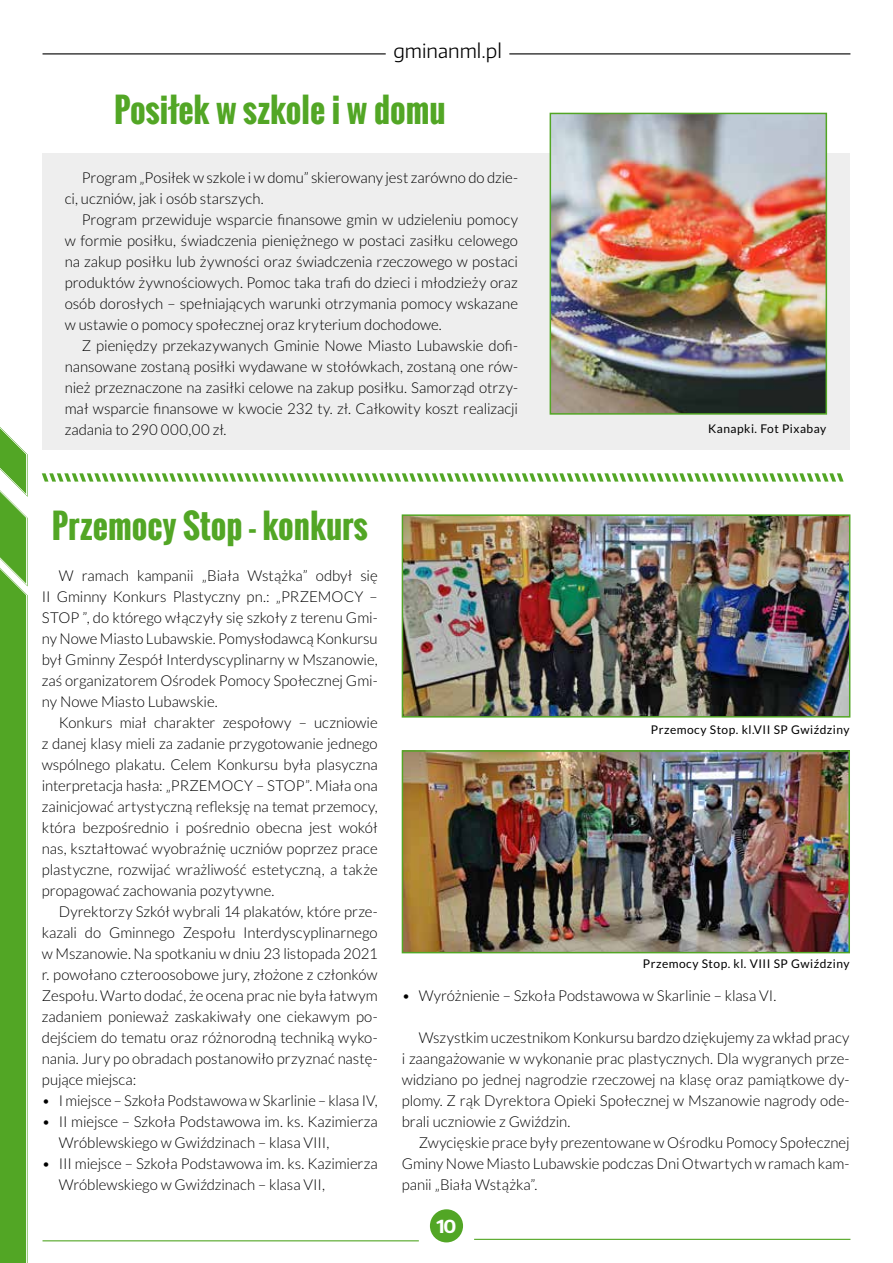
<style>
.page{position:relative;width:893px;height:1263px;background:#fff}
.page>*{position:absolute;margin:0;border:0;box-sizing:border-box;transform-origin:0 0}
.t1{font:700 33px "Oswald";color:#52a625}
.t2{font:300 19.5px "Encode Sans";color:#000}
.t3{font:700 18px "Encode Sans";color:#fff}
.t4{font:300 15px/21px "Lato";letter-spacing:-.005em;color:#000;text-align:justify}
.t5{font:12px "Lato";letter-spacing:.04em;color:#000}
</style>
<div class="page">
<hr style="left:43px;top:53px;width:343px;height:1px;background:#000">
<hr style="left:509px;top:53px;width:341px;height:1px;background:#000">
<svg style="left:0;top:427px;width:28px;height:836px;background:#63ae3b"></svg>
<div style="left:42px;top:154px;width:808px;height:296px;background:#eee"></div>
<svg style="left:42px;top:473px;width:802px;height:9px"></svg>
<img style="left:553px;top:116px;width:271px;height:296px">
<div style="left:550px;top:113px;width:277px;height:302px;border:2px solid #52a625"></div>
<img style="left:405px;top:753px;width:442px;height:197px">
<div style="left:402px;top:750px;width:448px;height:203px;border:2px solid #52a625"></div>
<img style="left:405px;top:517px;width:442px;height:197px">
<div style="left:402px;top:514px;width:448px;height:203px;border:2px solid #52a625"></div>
<div style="left:430px;top:1209px;width:33px;height:33px;background:#52a625;border-radius:50%"></div>
<hr style="left:43px;top:1240px;width:376px;height:1px;background:#52a625">
<hr style="left:474px;top:1239px;width:376px;height:1px;background:#52a625">
<h2 class="t2" style="left:393px;top:38px;width:110px">gminanml.pl</h2>
<h1 class="t1" style="left:114px;top:86px;width:333px">Posiłek w szkole i w domu</h1>
<p class="t4" style="left:65px;top:167px;width:455px;text-indent:17px">Program „Posiłek w szkole i w domu” skierowany jest zarówno do dzie&shy;ci, uczniów, jak i osób starszych.</p>
<p class="t4" style="left:65px;top:209px;width:455px;text-indent:17px">Program przewiduje wsparcie finansowe gmin w udzieleniu pomocy w formie posiłku, świadczenia pieniężnego w postaci zasiłku celowego na zakup posiłku lub żywności oraz świadczenia rzeczowego w postaci produktów żywnościowych. Pomoc taka trafi do dzieci i młodzieży oraz osób dorosłych – spełniających warunki otrzymania pomocy wskazane w ustawie o pomocy społecznej oraz kryterium dochodowe.</p>
<p class="t4" style="left:65px;top:335px;width:455px;text-indent:17px">Z pieniędzy przekazywanych Gminie Nowe Miasto Lubawskie dofi&shy;nansowane zostaną posiłki wydawane w stołówkach, zostaną one rów&shy;nież przeznaczone na zasiłki celowe na zakup posiłku. Samorząd otrzy&shy;mał wsparcie finansowe w kwocie 232 ty. zł. Całkowity koszt realizacji zadania to 290 000,00 zł.</p>
<h1 class="t1" style="left:52px;top:501px;width:317px">Przemocy Stop - konkurs</h1>
<p class="t5" style="left:708px;top:422px;width:120px">Kanapki. Fot Pixabay</p>
<p class="t4" style="left:42px;top:565px;width:337px;text-indent:17px">W ramach kampanii „Biała Wstążka” odbył się II Gminny Konkurs Plastyczny pn.: „PRZEMOCY – STOP ”, do którego włączyły się szkoły z terenu Gmi&shy;ny Nowe Miasto Lubawskie. Pomysłodawcą Konkursu był Gminny Zespół Interdyscyplinarny w Mszanowie, zaś organizatorem Ośrodek Pomocy Społecznej Gmi&shy;ny Nowe Miasto Lubawskie.</p>
<p class="t4" style="left:42px;top:712px;width:337px;text-indent:17px">Konkurs miał charakter zespołowy – uczniowie z danej klasy mieli za zadanie przygotowanie jednego wspólnego plakatu. Celem Konkursu była plasyczna interpretacja hasła: „PRZEMOCY – STOP”. Miała ona zainicjować artystyczną refleksję na temat przemocy, która bezpośrednio i pośrednio obecna jest wokół nas, kształtować wyobraźnię uczniów poprzez prace plastyczne, rozwijać wrażliwość estetyczną, a także propagować zachowania pozytywne.</p>
<p class="t4" style="left:42px;top:901px;width:337px;text-indent:17px">Dyrektorzy Szkół wybrali 14 plakatów, które prze&shy;kazali do Gminnego Zespołu Interdyscyplinarnego w Mszanowie. Na spotkaniu w dniu 23 listopada 2021 r. powołano czteroosobowe jury, złożone z członków Zespołu. Warto dodać, że ocena prac nie była łatwym zadaniem ponieważ zaskakiwały one ciekawym po&shy;dejściem do tematu oraz różnorodną techniką wyko&shy;nania. Jury po obradach postanowiło przyznać nastę&shy;pujące miejsca:</p>
<p class="t4" style="left:42px;top:1090px;width:337px">• I miejsce – Szkoła Podstawowa w Skarlinie – klasa IV,</p>
<p class="t4" style="left:59px;top:1111px;width:320px;text-indent:-17px">• II miejsce – Szkoła Podstawowa im. ks. Kazimierza<br>Wróblewskiego w Gwiździnach – klasa VIII,</p>
<p class="t4" style="left:59px;top:1153px;width:320px;text-indent:-17px">• III miejsce – Szkoła Podstawowa im. ks. Kazimierza<br>Wróblewskiego w Gwiździnach – klasa VII,</p>
<p class="t5" style="left:651px;top:723px;width:200px">Przemocy Stop. kl.VII SP Gwiździny</p>
<p class="t5" style="left:643px;top:957px;width:208px">Przemocy Stop. kl. VIII SP Gwiździny</p>
<p class="t4" style="left:402px;top:985px;width:376px">• Wyróżnienie – Szkoła Podstawowa w Skarlinie – klasa VI.</p>
<p class="t4" style="left:402px;top:1027px;width:449px;text-indent:17px">Wszystkim uczestnikom Konkursu bardzo dziękujemy za wkład pracy i zaangażowanie w wykonanie prac plastycznych. Dla wygranych prze&shy;widziano po jednej nagrodzie rzeczowej na klasę oraz pamiątkowe dy&shy;plomy. Z rąk Dyrektora Opieki Społecznej w Mszanowie nagrody ode&shy;brali uczniowie z Gwiździn.</p>
<p class="t4" style="left:402px;top:1132px;width:449px;text-indent:17px">Zwycięskie prace były prezentowane w Ośrodku Pomocy Społecznej Gminy Nowe Miasto Lubawskie podczas Dni Otwartych w ramach kam&shy;panii „Biała Wstążka”.</p>
<p class="t3" style="left:436px;top:1214px;width:22px">10</p>
</div>
